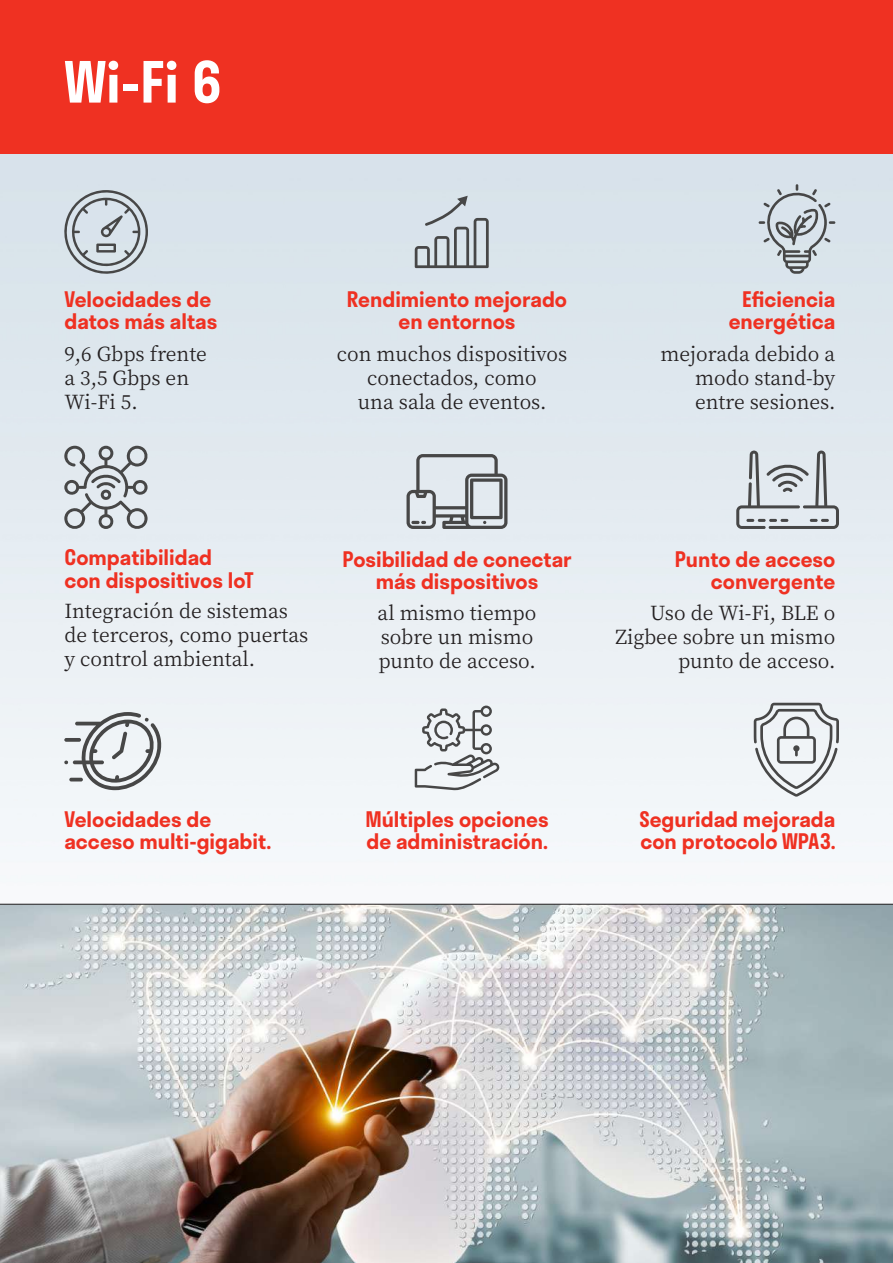
<style>
.page{position:relative;width:893px;height:1263px;background:#fff}
.page>*{position:absolute;margin:0;border:0;box-sizing:border-box;transform-origin:0 0}
.t1{font:600 55.5px "Stratos";color:#fff}
.t2{font:600 21px/22.5px "Stratos";color:#ef3122}
.t3{font:19.5px/24px "Noto Serif TC";color:#231f20}
</style>
<div class="page">
<img style="left:0;top:153px;width:893px;height:751px">
<div style="left:0;top:0;width:893px;height:153px;background:#ef3122"></div>
<svg style="left:415px;top:196px;width:74px;height:72px"></svg>
<svg style="left:406px;top:454px;width:101px;height:75px"></svg>
<svg style="left:736px;top:450px;width:103px;height:79px"></svg>
<svg style="left:754px;top:703px;width:85px;height:94px"></svg>
<svg style="left:64px;top:712px;width:97px;height:78px"></svg>
<svg style="left:64px;top:446px;width:87px;height:86px"></svg>
<svg style="left:415px;top:705px;width:84px;height:85px"></svg>
<svg style="left:759px;top:184px;width:76px;height:90px"></svg>
<svg style="left:61px;top:189px;width:87px;height:88px"></svg>
<img style="left:0;top:904px;width:893px;height:359px">
<h1 class="t1" style="left:64px;top:38px;width:159px">Wi-Fi 6</h1>
<p class="t2" style="left:64px;top:287px;width:154px">Velocidades de datos más altas</p>
<p class="t3" style="left:64px;top:342px;width:144px">9,6 Gbps frente a 3,5 Gbps en<br>Wi-Fi 5.</p>
<p class="t2" style="left:347px;top:287px;width:222px;text-align:center">Rendimiento mejorado en entornos</p>
<p class="t3" style="left:337px;top:342px;width:232px;text-align:center">con muchos dispositivos conectados, como<br>una sala de eventos.</p>
<p class="t2" style="left:729px;top:287px;width:108px;text-align:right">Eficiencia energética</p>
<p class="t3" style="left:695px;top:342px;width:142px;text-align:justify;text-indent:-35px">mejorada debido a modo stand-by entre sesiones.</p>
<p class="t2" style="left:64px;top:545px;width:191px">Compatibilidad con dispositivos IoT</p>
<p class="t3" style="left:64px;top:599px;width:246px">Integración de sistemas de terceros, como puertas y control ambiental.</p>
<p class="t2" style="left:342px;top:547px;width:231px;text-align:center">Posibilidad de conectar más dispositivos</p>
<p class="t3" style="left:378px;top:601px;width:160px">al mismo tiempo sobre un mismo punto de acceso.</p>
<p class="t2" style="left:675px;top:547px;width:162px;text-align:right">Punto de acceso convergente</p>
<p class="t3" style="left:615px;top:601px;width:221px;text-align:right">Uso de Wi-Fi, BLE o<br>Zigbee sobre un mismo punto de acceso.</p>
<p class="t2" style="left:64px;top:807px;width:208px">Velocidades de acceso multi-gigabit.</p>
<p class="t2" style="left:365px;top:807px;width:185px">Múltiples opciones de administración.</p>
<p class="t2" style="left:639px;top:807px;width:198px">Seguridad mejorada con protocolo WPA3.</p>
</div>
